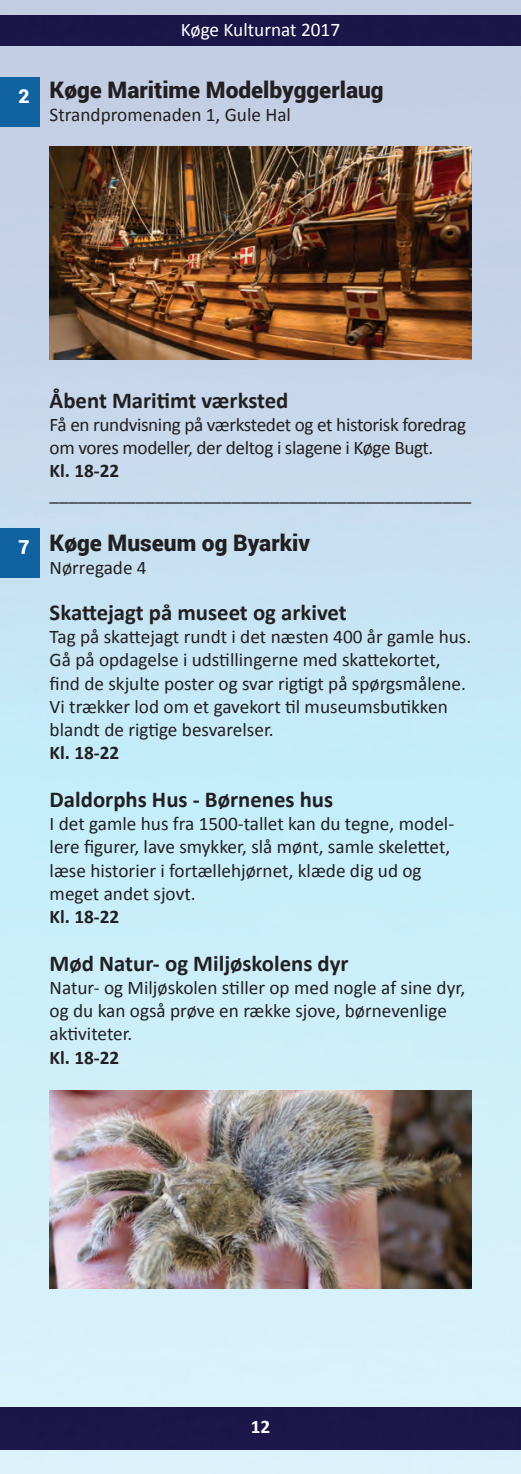
<style>
.page{position:relative;width:521px;height:1474px;background:#fff}
.page>*{position:absolute;margin:0;border:0;box-sizing:border-box;transform-origin:0 0}
.t1{font:700 22.75px "Calibri";color:#231f20}
.t2{font:900 22.75px "Roboto";color:#231f20}
.t3{font:19.25px/23.1px "Calibri";color:#231f20}
.t4{font:19.25px/23.1px "Calibri";letter-spacing:-.02em;color:#231f20}
.t5{font:700 19.25px "Calibri";color:#231f20}
.t6{font:19.25px "Calibri";color:#fff}
.t7{font:700 19.25px "Calibri";color:#fff}
.t8{font:900 19.25px "Roboto";color:#fff}
</style>
<div class="page">
<img style="left:0;top:0;width:521px;height:1473px">
<div style="left:0;top:16px;width:521px;height:30px;background:#1b1649"></div>
<div style="left:0;top:1407px;width:521px;height:42px;background:#1c164a"></div>
<img style="left:50px;top:146px;width:421px;height:214px">
<img style="left:50px;top:1090px;width:421px;height:198px">
<div style="left:0;top:527px;width:40px;height:50px;background:#1062a0"></div>
<div style="left:0;top:77px;width:40px;height:49px;background:#1062a0"></div>
<p class="t8" style="left:19px;top:83px;width:13px">2</p>
<p class="t6" style="left:181px;top:17px;width:161px">Køge Kulturnat 2017</p>
<p class="t2" style="left:50px;top:74px;width:335px">Køge Maritime Modelbyggerlaug</p>
<p class="t3" style="left:50px;top:103px;width:243px">Strandpromenaden 1, Gule Hal</p>
<p class="t8" style="left:19px;top:534px;width:13px">7</p>
<p class="t1" style="left:50px;top:386px;width:240px">Åbent Maritimt værksted</p>
<p class="t4" style="left:50px;top:413px;width:418px">Få en rundvisning på værkstedet og et historisk foredrag om vores modeller, der deltog i slagene i Køge Bugt.</p>
<p class="t5" style="left:50px;top:458px;width:71px">Kl. 18-22</p>
<p class="t3" style="left:50px;top:482px;width:423px">____________________________________________</p>
<p class="t2" style="left:50px;top:526px;width:262px">Køge Museum og Byarkiv</p>
<p class="t3" style="left:50px;top:555px;width:99px">Nørregade 4</p>
<p class="t1" style="left:50px;top:598px;width:299px">Skattejagt på museet og arkivet</p>
<p class="t3" style="left:50px;top:625px;width:423px">Tag på skattejagt rundt i det næsten 400 å r gamle hus.<br>Gå på opdagelse i udstillingerne med skattekortet, find de skjulte poster og svar rigtigt på spørgsmå lene.<br>Vi trækker lod om et gavekort til museumsbutikken blandt de rigtige besvarelser.</p>
<p class="t5" style="left:50px;top:740px;width:71px">Kl. 18-22</p>
<p class="t1" style="left:50px;top:785px;width:285px">Daldorphs Hus - Børnenes hus</p>
<p class="t3" style="left:50px;top:812px;width:406px">I det gamle hus fra 1500-tallet kan du tegne, model&shy;lere figurer, lave smykker, slå mønt, samle skelettet, læse historier i fortællehjørnet, klæde dig ud og meget andet sjovt.</p>
<p class="t5" style="left:50px;top:904px;width:71px">Kl. 18-22</p>
<p class="t1" style="left:50px;top:949px;width:301px">Mød Natur- og Miljøskolens dyr</p>
<p class="t3" style="left:50px;top:976px;width:417px">Natur- og Miljøskolen stiller op med nogle af sine dyr, og du kan også prøve en række sjove, børnevenlige aktiviteter.</p>
<p class="t5" style="left:50px;top:1044px;width:71px">Kl. 18-22</p>
<p class="t7" style="left:251px;top:1413px;width:21px">12</p>
</div>
